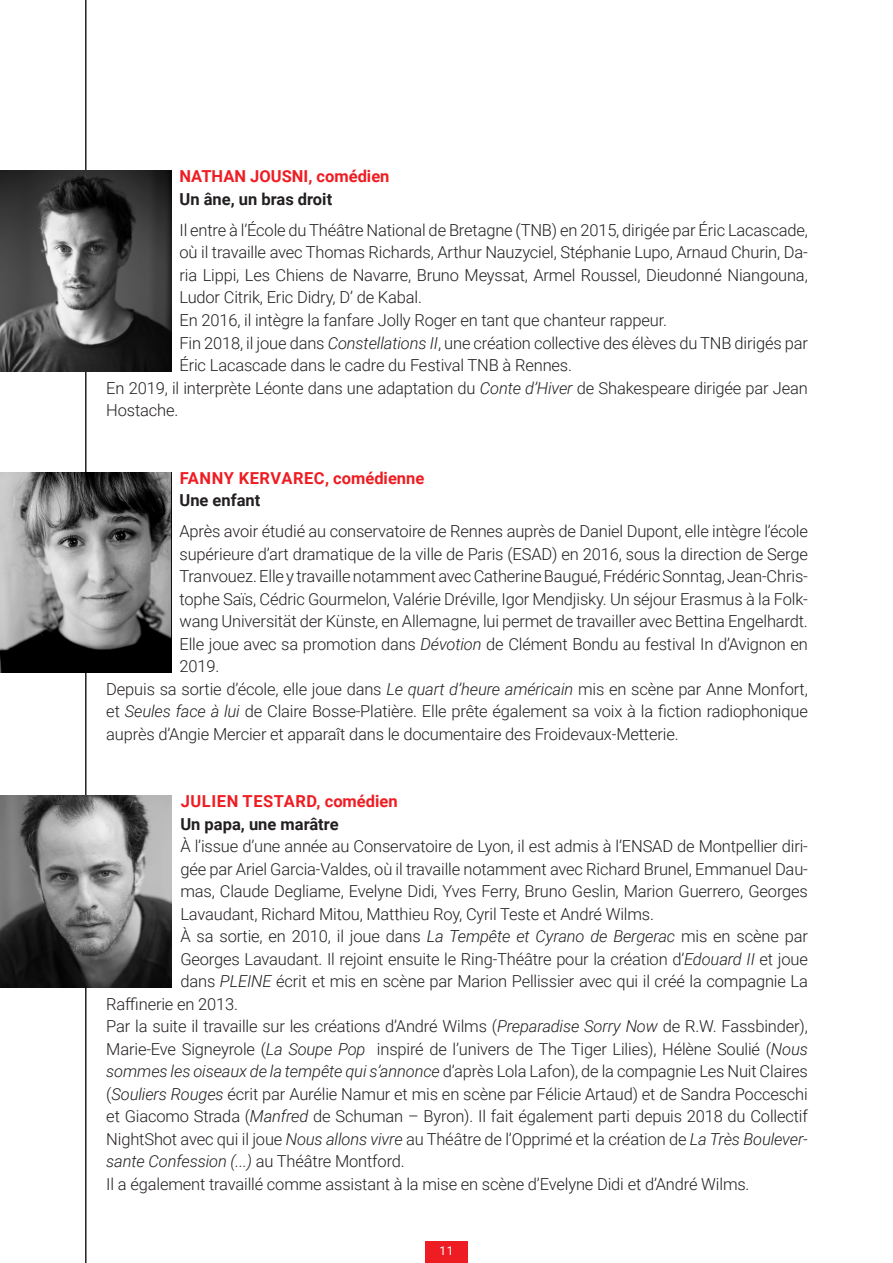
<style>
.page{position:relative;width:893px;height:1263px;background:#fff}
.page>*{position:absolute;margin:0;border:0;box-sizing:border-box;transform-origin:0 0}
.Style_de_paragraphe{font:300 16.5px/22.5px "Roboto";letter-spacing:-.01em;color:#231f20;text-align:justify}
.Style_de_paragraphe-2{font:700 16.5px "Roboto";color:#ee1d23}
.Style_de_paragraphe-3{font:700 16.5px "Roboto";color:#231f20}
.Style_de_paragraphe-4{font:700 16.5px "Roboto";letter-spacing:.035em;color:#ee1d23}
.t1{font:12px "Roboto";color:#fff}
.s1{font-style:italic}
</style>
<div class="page">
<hr style="left:85px;top:0;width:2px;height:1263px;background:#231f20">
<div style="left:425px;top:1242px;width:43px;height:21px;background:#ee1d23"></div>
<img style="left:0;top:170px;width:171px;height:201px">
<img style="left:0;top:472px;width:171px;height:201px">
<img style="left:0;top:795px;width:172px;height:192px">
<p class="Style_de_paragraphe-2" style="left:179px;top:165px;width:211px">NATHAN JOUSNI, comédien</p>
<p class="Style_de_paragraphe-3" style="left:179px;top:188px;width:154px">Un âne, un bras droit</p>
<p class="Style_de_paragraphe" style="left:179px;top:218px;width:630px">Il entre à l’École du Théâtre National de Bretagne (TNB) en 2015, dirigée par Éric Lacascade, où il travaille avec Thomas Richards, Arthur Nauzyciel, Stéphanie Lupo, Arnaud Churin, Da&shy;ria Lippi, Les Chiens de Navarre, Bruno Meyssat, Armel Roussel, Dieudonné Niangouna, Ludor Citrik, Eric Didry, D’ de Kabal.</p>
<p class="Style_de_paragraphe" style="left:179px;top:308px;width:489px">En 2016, il intègre la fanfare Jolly Roger en tant que chanteur rappeur.</p>
<p class="Style_de_paragraphe" style="left:179px;top:331px;width:630px">Fin 2018, il joue dans <span class="s1">Constellations II</span>, une création collective des élèves du TNB dirigés par<br>Éric Lacascade dans le cadre du Festival TNB à Rennes.</p>
<p class="Style_de_paragraphe" style="left:106px;top:376px;width:703px">En 2019, il interprète Léonte dans une adaptation du <span class="s1">Conte d’Hiver</span> de Shakespeare dirigée par Jean<br>Hostache.</p>
<p class="Style_de_paragraphe-2" style="left:180px;top:466px;width:246px">FANNY KERVAREC, comédienne</p>
<p class="Style_de_paragraphe-3" style="left:179px;top:489px;width:82px">Une enfant</p>
<p class="Style_de_paragraphe" style="left:179px;top:519px;width:630px">Après avoir étudié au conservatoire de Rennes auprès de Daniel Dupont, elle intègre l’école supérieure d’art dramatique de la ville de Paris (ESAD) en 2016, sous la direction de Serge Tranvouez. Elle y travaille notamment avec Catherine Baugué, Frédéric Sonntag, Jean-Chris&shy;tophe Saïs, Cédric Gourmelon, Valérie Dréville, Igor Mendjisky. Un séjour Erasmus à la Folk&shy;wang Universität der Künste, en Allemagne, lui permet de travailler avec Bettina Engelhardt.</p>
<p class="Style_de_paragraphe" style="left:179px;top:632px;width:630px">Elle joue avec sa promotion dans <span class="s1">Dévotion</span> de Clément Bondu au festival In d’Avignon en<br>2019.</p>
<p class="Style_de_paragraphe" style="left:106px;top:677px;width:703px">Depuis sa sortie d’école, elle joue dans <span class="s1">Le quart d’heure américain</span> mis en scène par Anne Monfort, et <span class="s1">Seules face à lui</span> de Claire Bosse-Platière. Elle prête également sa voix à la fiction radiophonique auprès d’Angie Mercier et apparaît dans le documentaire des Froidevaux-Metterie.</p>
<p class="Style_de_paragraphe-4" style="left:181px;top:790px;width:218px">JULIEN TESTARD, comédien</p>
<p class="Style_de_paragraphe-3" style="left:180px;top:812px;width:160px">Un papa, une marâtre</p>
<p class="Style_de_paragraphe" style="left:180px;top:834px;width:629px">À l’issue d’une année au Conservatoire de Lyon, il est admis à l’ENSAD de Montpellier diri&shy;gée par Ariel Garcia-Valdes, où il travaille notamment avec Richard Brunel, Emmanuel Dau&shy;mas, Claude Degliame, Evelyne Didi, Yves Ferry, Bruno Geslin, Marion Guerrero, Georges Lavaudant, Richard Mitou, Matthieu Roy, Cyril Teste et André Wilms.</p>
<p class="Style_de_paragraphe" style="left:180px;top:924px;width:629px">À sa sortie, en 2010, il joue dans <span class="s1">La Tempête et Cyrano de Bergerac</span> mis en scène par</p>
<p class="Style_de_paragraphe" style="left:180px;top:947px;width:629px">Georges Lavaudant. Il rejoint ensuite le Ring-Théâtre pour la création d’<span class="s1">Edouard II</span> et joue</p>
<p class="Style_de_paragraphe" style="left:180px;top:969px;width:629px">dans <span class="s1">PLEINE</span> écrit et mis en scène par Marion Pellissier avec qui il créé la compagnie La</p>
<p class="Style_de_paragraphe" style="left:106px;top:992px;width:133px">Raffinerie en 2013.</p>
<p class="Style_de_paragraphe" style="left:106px;top:1014px;width:703px">Par la suite il travaille sur les créations d’André Wilms (<span class="s1">Preparadise Sorry Now</span> de R.W. Fassbinder), Marie-Eve Signeyrole (<span class="s1">La Soupe Pop</span> inspiré de l’univers de The Tiger Lilies), Hélène Soulié (<span class="s1">Nous sommes les oiseaux de la tempête qui s’annonce</span> d’après Lola Lafon), de la compagnie Les Nuit Claires (<span class="s1">Souliers Rouges</span> écrit par Aurélie Namur et mis en scène par Félicie Artaud) et de Sandra Pocceschi et Giacomo Strada (<span class="s1">Manfred</span> de Schuman – Byron). Il fait également parti depuis 2018 du Collectif NightShot avec qui il joue <span class="s1">Nous allons vivre</span> au Théâtre de l’Opprimé et la création de <span class="s1">La Très Boulever&shy;sante Confession (...)</span> au Théâtre Montford.</p>
<p class="Style_de_paragraphe" style="left:106px;top:1172px;width:645px">Il a également travaillé comme assistant à la mise en scène d’Evelyne Didi et d’André Wilms.</p>
<p class="t1" style="left:440px;top:1242px;width:15px">11</p>
</div>
